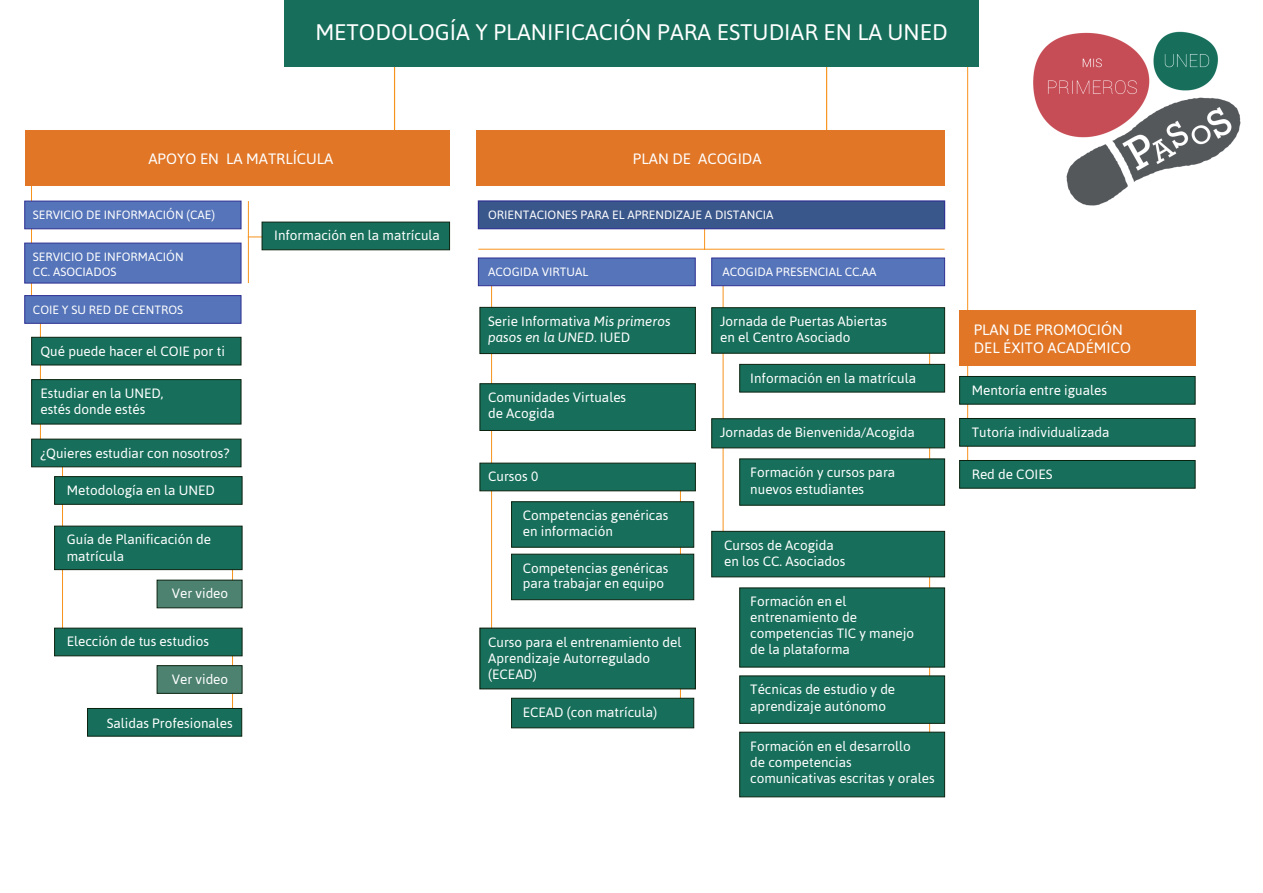
<style>
.page{position:relative;width:1263px;height:893px;background:#fff}
.page>*{position:absolute;margin:0;border:0;box-sizing:border-box;transform-origin:0 0}
.t1{font:22.5px "Asap";color:#fff}
.t2{font:15px/18px "Asap";color:#fff}
.t3{font:13.5px/16.2px "Asap";color:#fff}
.t4{font:italic 13.5px/15.8px "Asap";color:#fff}
.t5{font:12px/14.4px "Asap";color:#fff}
.s1{font-style:normal}
</style>
<div class="page">
<hr style="left:394px;top:63px;width:1px;height:86px;background:#f7931d">
<hr style="left:491px;top:277px;width:1px;height:370px;background:#f7931d">
<hr style="left:31px;top:183px;width:1px;height:131px;background:#f7931d">
<hr style="left:232px;top:640px;width:1px;height:87px;background:#f7931d">
<hr style="left:248px;top:236px;width:43px;height:1px;background:#f7931d">
<hr style="left:826px;top:63px;width:1px;height:86px;background:#f7931d">
<hr style="left:967px;top:56px;width:1px;height:265px;background:#f7931d">
<hr style="left:248px;top:201px;width:1px;height:82px;background:#f7931d">
<hr style="left:40px;top:299px;width:1px;height:155px;background:#f7931d">
<hr style="left:62px;top:461px;width:1px;height:185px;background:#f7931d">
<svg style="left:704px;top:229px;width:1px;height:20px"></svg>
<hr style="left:478px;top:249px;width:467px;height:1px;background:#f7931d">
<hr style="left:680px;top:482px;width:1px;height:109px;background:#f7931d">
<hr style="left:723px;top:280px;width:1px;height:270px;background:#f7931d">
<hr style="left:929px;top:335px;width:1px;height:37px;background:#f7931d">
<hr style="left:967px;top:353px;width:1px;height:122px;background:#f7931d">
<hr style="left:232px;top:544px;width:1px;height:57px;background:#f7931d">
<hr style="left:929px;top:545px;width:1px;height:193px;background:#f7931d">
<img style="left:1033px;top:31px;width:208px;height:175px">
<div style="left:24px;top:201px;width:217px;height:28px;background:#5574b9;border:1px solid #2e3092"></div>
<div style="left:25px;top:130px;width:425px;height:55px;background:#e07626"></div>
<div style="left:31px;top:337px;width:210px;height:28px;background:#176f5b;border:1px solid #0a220f"></div>
<div style="left:262px;top:222px;width:188px;height:28px;background:#176f5b;border:1px solid #0a220f"></div>
<div style="left:31px;top:439px;width:210px;height:28px;background:#176f5b;border:1px solid #0a220f"></div>
<div style="left:87px;top:708px;width:155px;height:28px;background:#176f5b;border:1px solid #0a220f"></div>
<div style="left:477px;top:130px;width:468px;height:55px;background:#e07626"></div>
<div style="left:478px;top:258px;width:218px;height:28px;background:#5574b9;border:1px solid #2e3092"></div>
<div style="left:284px;top:0;width:695px;height:66px;background:#176f5b"></div>
<div style="left:24px;top:295px;width:217px;height:29px;background:#5574b9;border:1px solid #2e3092"></div>
<div style="left:31px;top:379px;width:210px;height:45px;background:#176f5b;border:1px solid #0a220f"></div>
<div style="left:54px;top:526px;width:189px;height:44px;background:#176f5b;border:1px solid #0a220f"></div>
<div style="left:54px;top:476px;width:188px;height:29px;background:#176f5b;border:1px solid #0a220f"></div>
<div style="left:54px;top:628px;width:188px;height:28px;background:#176f5b;border:1px solid #0a220f"></div>
<div style="left:711px;top:258px;width:234px;height:28px;background:#5574b9;border:1px solid #2e3092"></div>
<div style="left:479px;top:307px;width:217px;height:47px;background:#176f5b;border:1px solid #0a220f"></div>
<div style="left:479px;top:383px;width:217px;height:48px;background:#176f5b;border:1px solid #0a220f"></div>
<div style="left:511px;top:501px;width:183px;height:47px;background:#176f5b;border:1px solid #0a220f"></div>
<div style="left:511px;top:554px;width:183px;height:46px;background:#176f5b;border:1px solid #0a220f"></div>
<div style="left:479px;top:463px;width:217px;height:28px;background:#176f5b;border:1px solid #0a220f"></div>
<div style="left:960px;top:310px;width:236px;height:55px;background:#e07626"></div>
<div style="left:711px;top:307px;width:234px;height:47px;background:#176f5b;border:1px solid #0a220f"></div>
<div style="left:739px;top:364px;width:206px;height:28px;background:#176f5b;border:1px solid #0a220f"></div>
<div style="left:711px;top:531px;width:234px;height:46px;background:#176f5b;border:1px solid #0a220f"></div>
<div style="left:739px;top:675px;width:206px;height:49px;background:#176f5b;border:1px solid #0a220f"></div>
<div style="left:739px;top:732px;width:206px;height:65px;background:#176f5b;border:1px solid #0a220f"></div>
<div style="left:959px;top:418px;width:236px;height:29px;background:#176f5b;border:1px solid #0a220f"></div>
<div style="left:959px;top:376px;width:236px;height:29px;background:#176f5b;border:1px solid #0a220f"></div>
<div style="left:959px;top:460px;width:236px;height:29px;background:#176f5b;border:1px solid #0a220f"></div>
<div style="left:24px;top:243px;width:217px;height:41px;background:#5574b9;border:1px solid #2e3092"></div>
<div style="left:478px;top:200px;width:467px;height:29px;background:#3a578c;border:1px solid #2e3092"></div>
<hr style="left:680px;top:658px;width:1px;height:62px;background:#f7931d">
<div style="left:511px;top:698px;width:183px;height:30px;background:#176f5b;border:1px solid #0a220f"></div>
<div style="left:479px;top:628px;width:217px;height:61px;background:#176f5b;border:1px solid #0a220f"></div>
<hr style="left:929px;top:435px;width:1px;height:37px;background:#f7931d">
<div style="left:711px;top:418px;width:234px;height:30px;background:#176f5b;border:1px solid #0a220f"></div>
<div style="left:739px;top:458px;width:206px;height:48px;background:#176f5b;border:1px solid #0a220f"></div>
<div style="left:739px;top:587px;width:206px;height:80px;background:#176f5b;border:1px solid #0a220f"></div>
<div style="left:157px;top:580px;width:85px;height:28px;background:#4d8271;border:1px solid #0a220f"></div>
<div style="left:157px;top:665px;width:85px;height:29px;background:#4d8271;border:1px solid #0a220f"></div>
<h1 class="t1" style="left:315px;top:19px;width:634px">METODOLOGÍA Y PLANIFICACIÓN PARA ESTUDIAR EN LA UNED</h1>
<p class="t2" style="left:148px;top:149px;width:187px">APOYO EN LA MATRLÍCULA</p>
<p class="t5" style="left:33px;top:208px;width:184px">SERVICIO DE INFORMACIÓN (CAE)</p>
<p class="t5" style="left:33px;top:250px;width:152px">SERVICIO DE INFORMACIÓN<br>CC. ASOCIADOS</p>
<p class="t5" style="left:33px;top:302px;width:152px">COIE Y SU RED DE CENTROS</p>
<p class="t3" style="left:40px;top:343px;width:186px">Qué puede hacer el COIE por ti</p>
<p class="t3" style="left:40px;top:385px;width:125px">Estudiar en la UNED, estés donde estés</p>
<p class="t3" style="left:40px;top:445px;width:191px">¿Quieres estudiar con nosotros?</p>
<p class="t3" style="left:67px;top:482px;width:150px">Metodología en la UNED</p>
<p class="t3" style="left:67px;top:531px;width:146px">Guía de Planificación de matrícula</p>
<p class="t3" style="left:172px;top:585px;width:58px">Ver video</p>
<p class="t3" style="left:67px;top:633px;width:144px">Elección de tus estudios</p>
<p class="t3" style="left:172px;top:671px;width:58px">Ver video</p>
<p class="t3" style="left:107px;top:715px;width:128px">Salidas Profesionales</p>
<p class="t3" style="left:274px;top:227px;width:167px">Información en la matrícula</p>
<p class="t2" style="left:633px;top:149px;width:130px">PLAN DE ACOGIDA</p>
<p class="t5" style="left:488px;top:208px;width:287px">ORIENTACIONES PARA EL APRENDIZAJE A DISTANCIA</p>
<p class="t5" style="left:488px;top:265px;width:101px">ACOGIDA VIRTUAL</p>
<p class="t4" style="left:488px;top:313px;width:184px"><span class="s1">Serie Informativa</span> Mis primeros pasos en la UNED<span class="s1">. IUED</span></p>
<p class="t3" style="left:488px;top:389px;width:140px;line-height:15.8px">Comunidades Virtuales de Acogida</p>
<p class="t3" style="left:488px;top:468px;width:52px">Cursos 0</p>
<p class="t3" style="left:523px;top:507px;width:147px;line-height:15.8px">Competencias genéricas en información</p>
<p class="t3" style="left:523px;top:560px;width:147px;line-height:15.8px">Competencias genéricas para trabajar en equipo</p>
<p class="t3" style="left:488px;top:634px;width:195px">Curso para el entrenamiento del<br>Aprendizaje Autorregulado (ECEAD)</p>
<p class="t3" style="left:523px;top:704px;width:136px">ECEAD (con matrícula)</p>
<p class="t5" style="left:722px;top:265px;width:156px">ACOGIDA PRESENCIAL CC.AA</p>
<p class="t3" style="left:720px;top:313px;width:168px">Jornada de Puertas Abiertas en el Centro Asociado</p>
<p class="t3" style="left:750px;top:370px;width:167px">Información en la matrícula</p>
<p class="t3" style="left:720px;top:424px;width:196px">Jornadas de Bienvenida/Acogida</p>
<p class="t3" style="left:750px;top:464px;width:146px">Formación y cursos para nuevos estudiantes</p>
<p class="t3" style="left:724px;top:537px;width:123px">Cursos de Acogida en los CC. Asociados</p>
<p class="t3" style="left:750px;top:594px;width:165px;line-height:15.8px">Formación en el entrenamiento de competencias TIC y manejo de la plataforma</p>
<p class="t3" style="left:750px;top:681px;width:146px">Técnicas de estudio y de aprendizaje autónomo</p>
<p class="t3" style="left:750px;top:738px;width:186px">Formación en el desarrollo<br>de competencias comunicativas escritas y orales</p>
<p class="t2" style="left:974px;top:320px;width:159px">PLAN DE PROMOCIÓN<br>DEL ÉXITO ACADÉMICO</p>
<p class="t3" style="left:972px;top:382px;width:137px">Mentoría entre iguales</p>
<p class="t3" style="left:972px;top:424px;width:139px">Tutoría individualizada</p>
<p class="t3" style="left:972px;top:466px;width:82px">Red de COIES</p>
</div>
